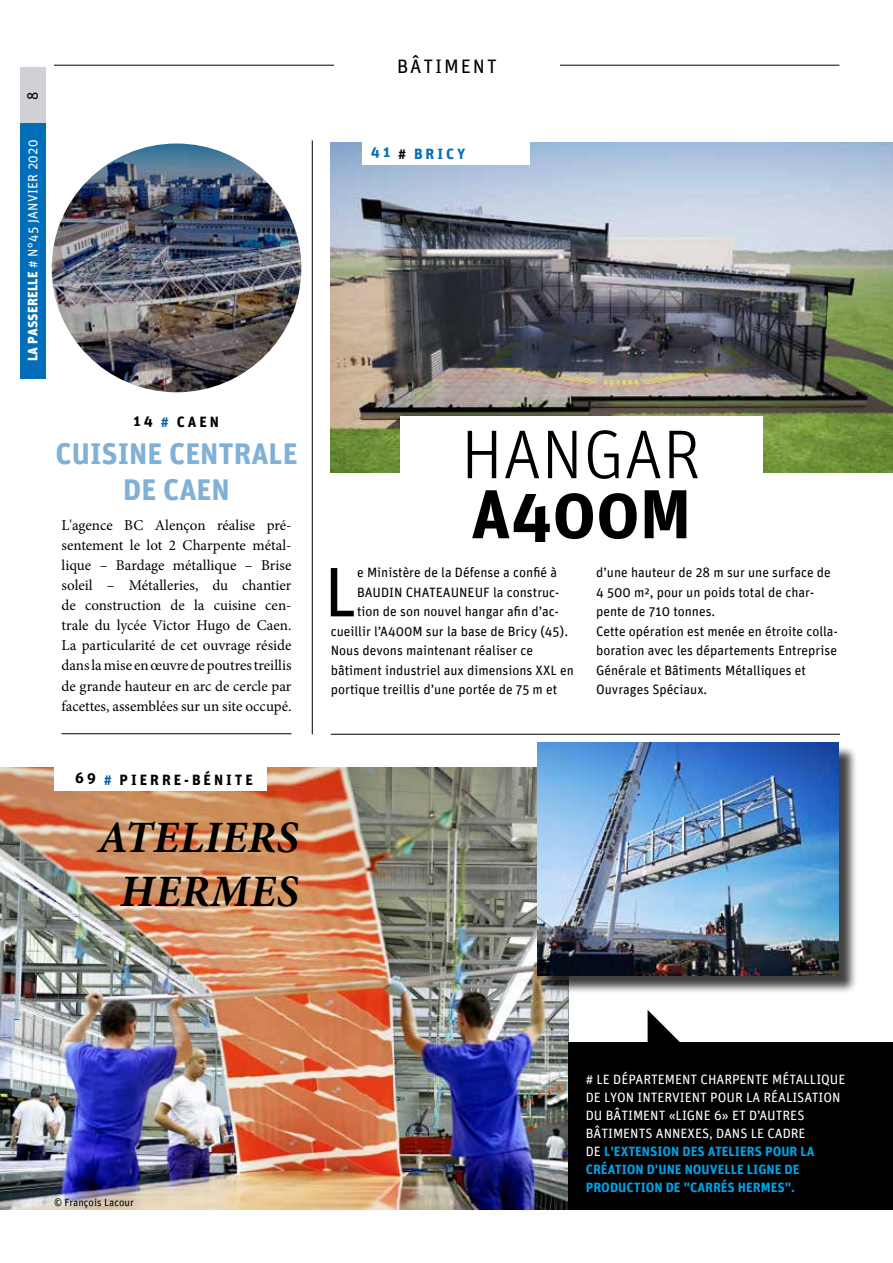
<style>
.page{position:relative;width:893px;height:1263px;background:#fff}
.page>*{position:absolute;margin:0;border:0;box-sizing:border-box;transform-origin:0 0}
.t1{font:70.05px "Unit";color:#000}
.t2{font:300 69px "Unit";color:#000}
.t3{font:700 69px "Unit";color:#000}
.t4{font:italic 700 45px/54px "Minion Pro";letter-spacing:.01em;color:#000;text-align:center}
.t5{font:700 30px/36px "Unit";color:#80b0d6;text-align:center}
.t6{font:19.5px "Unit Regular TF";letter-spacing:.1em;color:#000}
.t7{font:15px/20.1px "Minion Pro";color:#000;text-align:justify}
.t8{font:700 15px "Unit";letter-spacing:.2em;color:#000}
.t9{font:700 15px "Unit";letter-spacing:.2em;color:#006eb8}
.t10{font:15px "Unit Regular TF";color:#000}
.t11{font:13.5px/19.5px "Unit";color:#000}
.t12{font:13.5px/18px "Unit";color:#fff}
.t13{font:13.5px "Unit Regular TF";letter-spacing:.02em;color:#fff}
.t14{font:10.5px "Unit";color:#000}
.s1{font-family:"Unit Black TF"}
.s2{color:#0060ac}
.s3{color:#000}
.s4{font-weight:700;color:#009fe3}
</style>
<div class="page">
<div style="left:20px;top:67px;width:25px;height:58px;background:#d0d0d6"></div>
<div style="left:20px;top:123px;width:25px;height:255px;background:#006eb8"></div>
<img style="left:331px;top:143px;width:562px;height:329px">
<img style="left:52px;top:144px;width:249px;height:248px;border-radius:125px">
<hr style="left:54px;top:65px;width:785px;height:1px;background:#000">
<div style="left:334px;top:54px;width:226px;height:25px;background:#fff"></div>
<img style="left:0;top:767px;width:569px;height:442px">
<div style="left:400px;top:416px;width:363px;height:130px;background:#fff"></div>
<div style="left:362px;top:141px;width:168px;height:24px;background:#fff"></div>
<hr style="left:312px;top:140px;width:1px;height:594px;background:#000">
<div style="left:54px;top:767px;width:213px;height:24px;background:#fff"></div>
<hr style="left:62px;top:733px;width:230px;height:1px;background:#000">
<svg style="left:648px;top:1010px;width:32px;height:32px"></svg>
<div style="left:569px;top:1042px;width:324px;height:167px;background:#000"></div>
<hr style="left:331px;top:734px;width:509px;height:1px;background:#000">
<div style="left:540px;top:745px;width:318px;height:249px;background:#000;opacity:.75"></div>
<img style="left:538px;top:743px;width:301px;height:233px">
<p class="t10" style="left:24px;top:100px;width:10px;rotate:-90deg">8</p>
<p class="t13" style="left:25px;top:361px;width:223px;rotate:-90deg"><span class="s1">LA PASSERELLE</span> # N°45 JANVIER 2020</p>
<p class="t8" style="left:134px;top:413px;width:87px">14 <span class="s2">#</span> CAEN</p>
<h3 class="t5" style="left:56px;top:435px;width:244px">CUISINE CENTRALE<br>DE CAEN</h3>
<p class="t7" style="left:62px;top:515px;width:231px">L'agence BC Alençon réalise pré&shy;sentement le lot 2 Charpente métal&shy;lique – Bardage métallique – Brise soleil – Métalleries, du chantier de construction de la cuisine cen&shy;trale du lycée Victor Hugo de Caen.<br>La particularité de cet ouvrage réside dans la mise en œuvre de poutres treillis de grande hauteur en arc de cercle par facettes, assemblées sur un site occupé.</p>
<p class="t8" style="left:75px;top:770px;width:179px">69 <span class="s2">#</span> PIERRE-BÉNITE</p>
<h3 class="t4" style="left:98px;top:810px;width:202px">ATELIERS<br>HERMES</h3>
<h3 class="t6" style="left:397px;top:55px;width:101px">BÂTIMENT</h3>
<p class="t9" style="left:371px;top:144px;width:96px">41 <span class="s3">#</span> BRICY</p>
<h2 class="t2" style="left:461px;top:415px;width:242px">HANGAR</h2>
<h2 class="t3" style="left:471px;top:472px;width:222px">A400M</h2>
<h1 class="t1" style="left:324px;top:551px;width:35px">L</h1>
<p class="t11" style="left:357px;top:563px;width:201px">e Ministère de la Défense a confié à</p>
<p class="t11" style="left:357px;top:582px;width:204px">BAUDIN CHATEAUNEUF la construc-</p>
<p class="t11" style="left:357px;top:602px;width:203px">tion de son nouvel hangar afin d’ac-</p>
<p class="t11" style="left:331px;top:621px;width:239px">cueillir l’A400M sur la base de Bricy (45).</p>
<p class="t11" style="left:331px;top:641px;width:204px">Nous devons maintenant réaliser ce</p>
<p class="t11" style="left:331px;top:660px;width:245px">bâtiment industriel aux dimensions XXL en</p>
<p class="t11" style="left:331px;top:680px;width:228px">portique treillis d’une portée de 75 m et</p>
<p class="t11" style="left:596px;top:563px;width:243px">d’une hauteur de 28 m sur une surface de 4 500 m², pour un poids total de char&shy;pente de 710 tonnes.<br>Cette opération est menée en étroite colla&shy;boration avec les départements Entreprise Générale et Bâtiments Métalliques et Ouvrages Spéciaux.</p>
<p class="t14" style="left:54px;top:1196px;width:81px">© François Lacour</p>
<p class="t12" style="left:586px;top:1070px;width:261px"># LE DÉPARTEMENT CHARPENTE MÉTALLIQUE DE LYON INTERVIENT POUR LA RÉALISATION DU BÂTIMENT «LIGNE 6» ET D’AUTRES BÂTIMENTS ANNEXES, DANS LE CADRE<br>DE <span class="s4">L'EXTENSION DES ATELIERS POUR LA CRÉATION D'UNE NOUVELLE LIGNE DE PRODUCTION DE "CARRÉS HERMES".</span><span class="s3">.</span></p>
</div>
